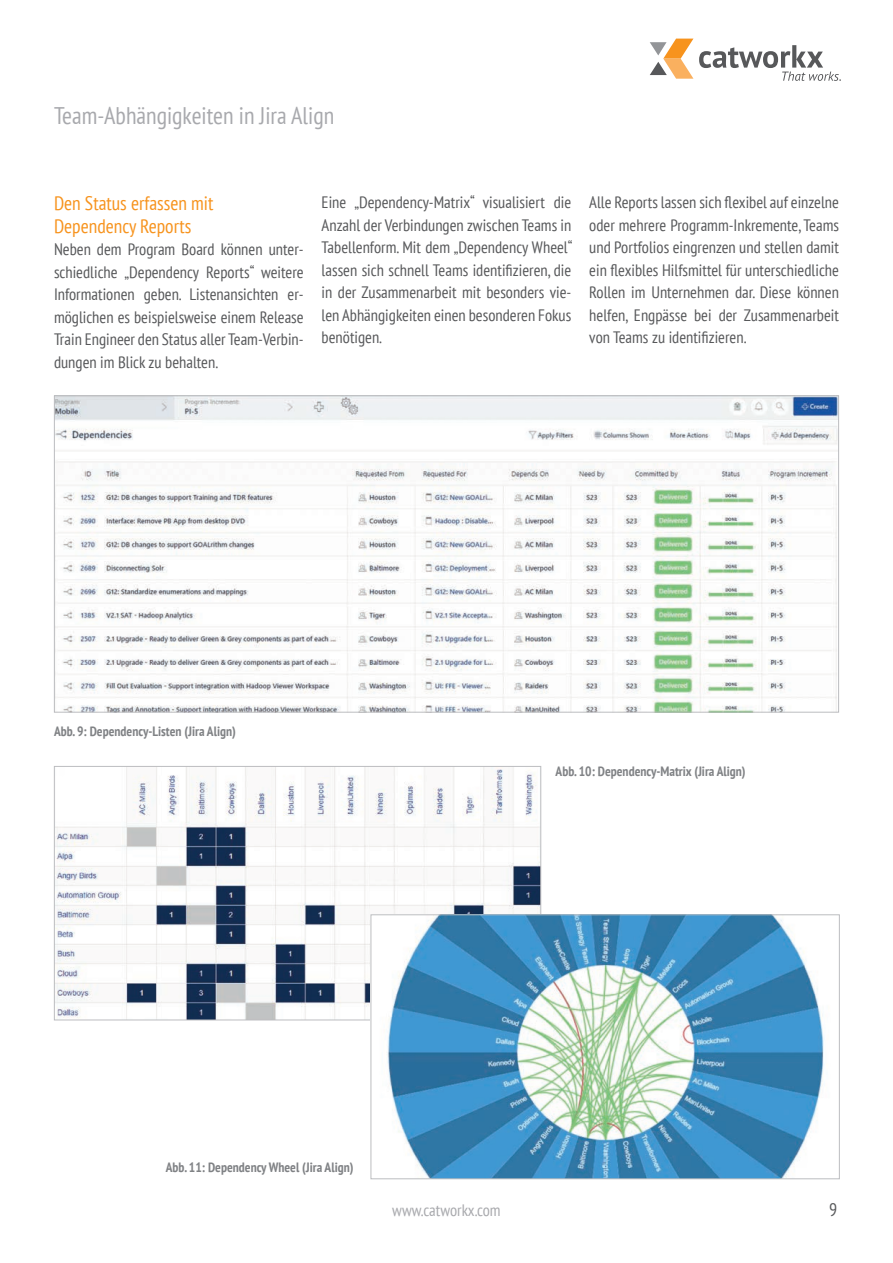
<style>
.page{position:relative;width:893px;height:1263px;background:#fff}
.page>*{position:absolute;margin:0;border:0;box-sizing:border-box;transform-origin:0 0}
.t1{font:condensed 24px "PT Sans";color:#a8a9ad}
.t2{font:condensed 19.5px/22.5px "PT Sans";color:#f7931d}
.t3{font:condensed 18px "PT Sans";color:#57585a}
.t4{font:condensed 16.5px/22.5px "PT Sans";color:#57585a;text-align:justify}
.t5{font:condensed 16.5px "PT Sans";color:#a8a9ad}
.t6{font:700 condensed 13.5px "PT Sans";color:#808285}
</style>
<div class="page">
<svg style="left:650px;top:39px;width:43px;height:40px"></svg>
<svg style="left:699px;top:45px;width:142px;height:36px"></svg>
<img style="left:56px;top:397px;width:781px;height:313px">
<img style="left:56px;top:768px;width:483px;height:250px">
<img style="left:373px;top:916px;width:452px;height:261px">
<div style="left:371px;top:914px;width:469px;height:265px;border:1px solid #bcbdc0"></div>
<h1 class="t1" style="left:54px;top:100px;width:282px">Team-Abhängigkeiten in Jira Align</h1>
<p class="t2" style="left:54px;top:192px;width:161px">Den Status erfassen mit<br>Dependency Reports</p>
<p class="t4" style="left:54px;top:238px;width:251px">Neben dem Program Board können unter&shy;schiedliche „Dependency Reports“ weitere Informationen geben. Listenansichten er&shy;möglichen es beispielsweise einem Release Train Engineer den Status aller Team-Verbin&shy;dungen im Blick zu behalten.</p>
<p class="t4" style="left:322px;top:191px;width:252px">Eine „Dependency-Matrix“ visualisiert die Anzahl der Verbindungen zwischen Teams in Tabellenform. Mit dem „Dependency Wheel“ lassen sich schnell Teams identifizieren, die in der Zusammenarbeit mit besonders vie&shy;len Abhängigkeiten einen besonderen Fokus benötigen.</p>
<p class="t4" style="left:589px;top:191px;width:251px">Alle Reports lassen sich flexibel auf einzelne oder mehrere Programm-Inkremente, Teams und Portfolios eingrenzen und stellen damit ein flexibles Hilfsmittel für unterschiedliche Rollen im Unternehmen dar. Diese können helfen, Engpässe bei der Zusammenarbeit von Teams zu identifizieren.</p>
<p class="t6" style="left:54px;top:722px;width:183px">Abb. 9: Dependency-Listen (Jira Align)</p>
<p class="t6" style="left:556px;top:762px;width:192px">Abb. 10: Dependency-Matrix (Jira Align)</p>
<p class="t6" style="left:166px;top:1158px;width:189px">Abb. 11: Dependency Wheel (Jira Align)</p>
<p class="t5" style="left:392px;top:1199px;width:110px">www.catworkx.com</p>
<p class="t3" style="left:829px;top:1198px;width:10px">9</p>
</div>
